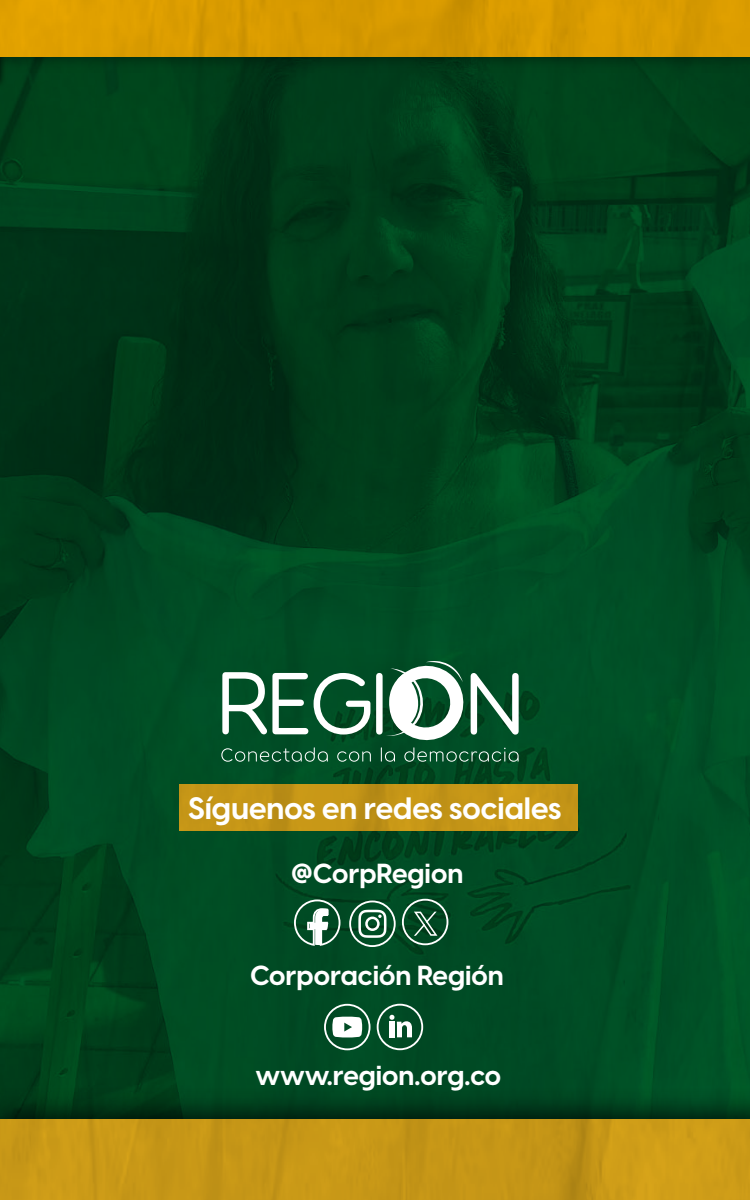
<style>
.page{position:relative;width:750px;height:1200px;background:#fff}
.page>*{position:absolute;margin:0;border:0;box-sizing:border-box;transform-origin:0 0}
.t1{font:700 30.5px "Visby CF";color:#fff}
.t2{font:700 27.12px "Visby CF";color:#fff}
.t3{font:700 27.06px "Visby CF";letter-spacing:-.005em;color:#fff}
</style>
<div class="page">
<img style="left:0;top:0;width:750px;height:1200px">
<div style="left:349px;top:901px;width:47px;height:46px;border:2px solid #fff;border-radius:50%"></div>
<svg style="left:358px;top:910px;width:28px;height:28px"></svg>
<div style="left:402px;top:899px;width:46px;height:46px;border:2px solid #fff;border-radius:50%"></div>
<div style="left:324px;top:1004px;width:47px;height:46px;border:2px solid #fff;border-radius:50%"></div>
<svg style="left:332px;top:1017px;width:30px;height:20px"></svg>
<svg style="left:293px;top:899px;width:48px;height:48px"></svg>
<svg style="left:414px;top:912px;width:23px;height:24px"></svg>
<svg style="left:389px;top:1015px;width:23px;height:22px"></svg>
<div style="left:377px;top:1004px;width:46px;height:46px;border:2px solid #fff;border-radius:50%"></div>
<svg style="left:221px;top:661px;width:298px;height:101px"></svg>
<p class="t1" style="left:188px;top:784px;width:375px">Síguenos en redes sociales</p>
<p class="t2" style="left:291px;top:852px;width:174px">@CorpRegion</p>
<p class="t2" style="left:250px;top:954px;width:255px">Corporación Región</p>
<p class="t3" style="left:256px;top:1054px;width:247px">www.region.org.co</p>
</div>
